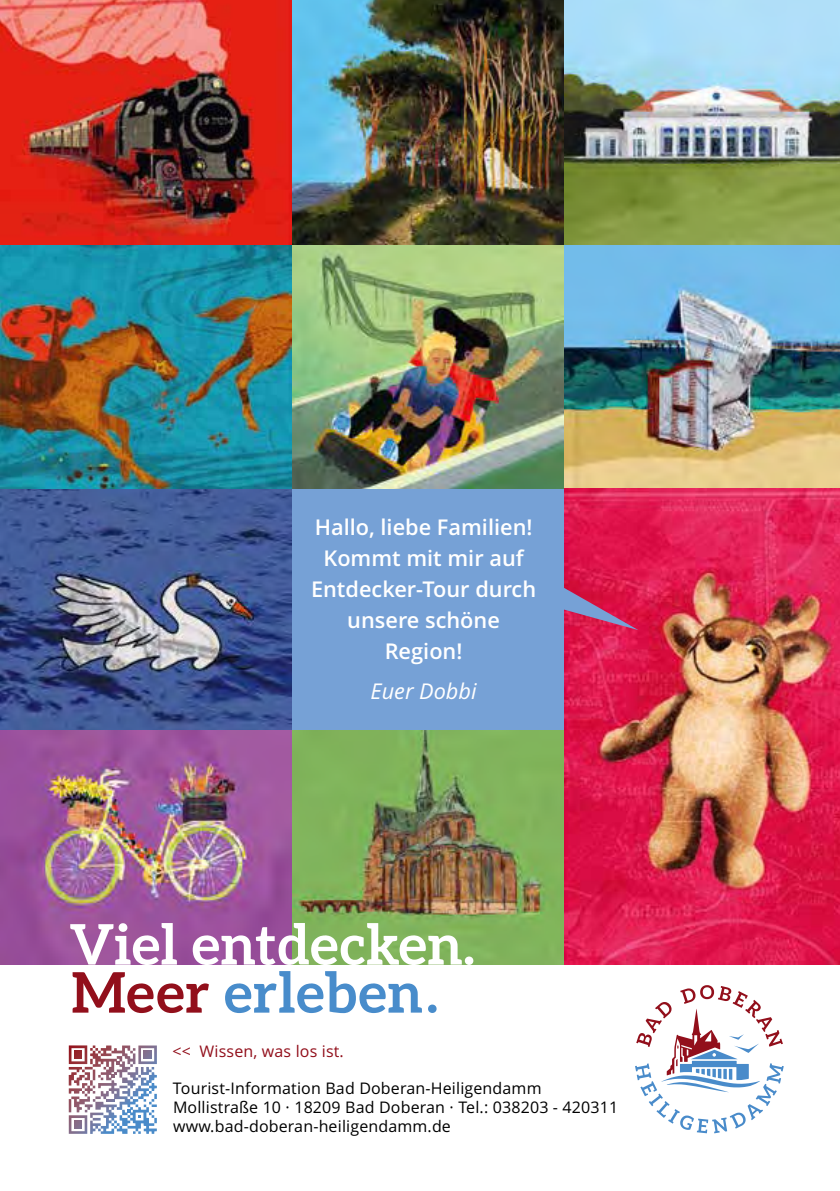
<style>
.page{position:relative;width:840px;height:1191px;background:#fff}
.page>*{position:absolute;margin:0;border:0;box-sizing:border-box;transform-origin:0 0}
.t1{font:700 55.8px/48px "Aleo";color:#fff}
.t2{font:600 21.8px/31px "Open Sans";color:#fff;text-align:center}
.t3{font:italic 21.8px "Open Sans";color:#fff}
.t4{font:16px/19.2px "Open Sans";letter-spacing:.01em;color:#000}
.t5{font:16px "Open Sans";letter-spacing:.01em;color:#920f1b}
.s1{color:#920f1b}
.s2{color:#488ccb}
</style>
<div class="page">
<img style="left:0;top:0;width:839px;height:489px">
<svg style="left:635px;top:985px;width:148px;height:148px"></svg>
<svg style="left:69px;top:1045px;width:88px;height:88px"></svg>
<img style="left:0;top:247px;width:292px;height:242px">
<img style="left:0;top:246px;width:292px;height:1px">
<img style="left:0;top:489px;width:292px;height:241px">
<div style="left:292px;top:489px;width:272px;height:243px;background:#76a1d6"></div>
<img style="left:0;top:730px;width:292px;height:234px">
<img style="left:292px;top:732px;width:272px;height:232px">
<hr style="left:292px;top:730px;width:272px;height:2px;background:#ccd8f0">
<img style="left:564px;top:489px;width:275px;height:475px">
<svg style="left:564px;top:581px;width:74px;height:49px;background:#c33365"></svg>
<h2 class="t2" style="left:311px;top:511px;width:226px">Hallo, liebe Familien!<br>Kommt mit mir auf<br>Entdecker-Tour durch unsere schöne<br>Region!</h2>
<h2 class="t3" style="left:370px;top:676px;width:108px">Euer Dobbi</h2>
<h1 class="t1" style="left:69px;top:919px;width:406px">Viel entdecken.<br><span class="s1">Meer</span> <span class="s2">erleben.</span></h1>
<p class="t5" style="left:172px;top:1040px;width:173px">&lt;&lt; Wissen, was los ist.</p>
<p class="t4" style="left:173px;top:1078px;width:446px">Tourist-Information Bad Doberan-Heiligendamm<br>Mollistraße 10 · 18209 Bad Doberan · Tel.: 038203 - 420311 www.bad-doberan-heiligendamm.de</p>
</div>
